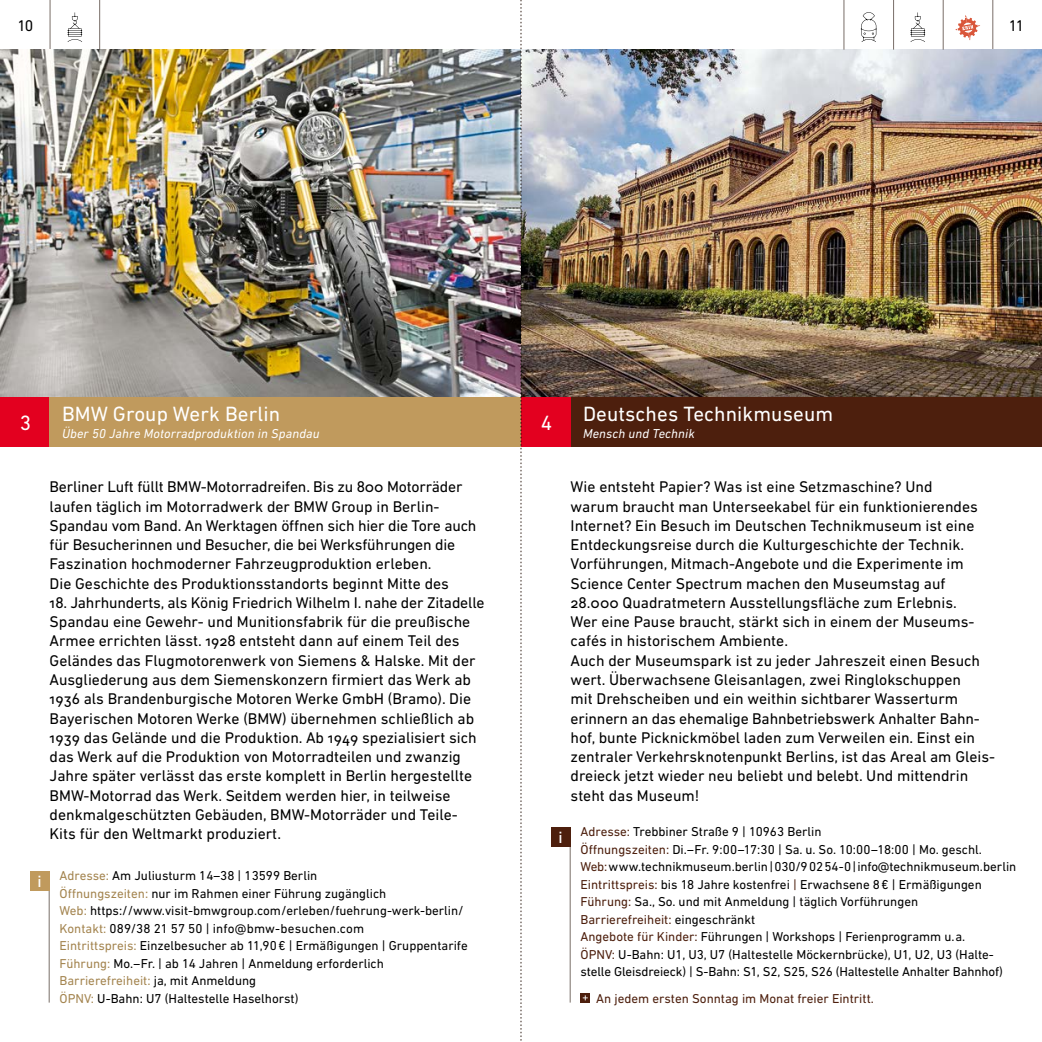
<style>
.page{position:relative;width:1042px;height:1042px;background:#fff}
.page>*{position:absolute;margin:0;border:0;box-sizing:border-box;transform-origin:0 0}
.t1{font:21px "DIN Next LT Pro";letter-spacing:.005em;color:#fff}
.t2{font:15.75px/19.2px "DIN Next LT Pro";color:#000}
.t3{font:500 15.75px "DINOT";color:#fff}
.t4{font:13.12px/17.5px "DIN Next LT Pro";color:#000}
.t5{font:italic 13.12px "DIN Next LT Pro";letter-spacing:.01em;color:#fff}
.t6{font:13.12px "DIN Next LT Pro";color:#4d1f0d}
.s1{color:#a48550}
.s2{color:#4d1f0d}
</style>
<div class="page">
<hr style="left:992px;top:0;width:1px;height:50px;background:#796e68">
<hr style="left:50px;top:0;width:1px;height:50px;background:#796e68">
<img style="left:0;top:50px;width:1042px;height:347px">
<div style="left:570px;top:397px;width:472px;height:49px;background:#4d1f0d"></div>
<div style="left:0;top:397px;width:50px;height:49px;background:#e3001f"></div>
<hr style="left:893px;top:0;width:1px;height:50px;background:#796e68">
<hr style="left:843px;top:0;width:1px;height:50px;background:#796e68">
<hr style="left:570px;top:827px;width:1px;height:175px;background:#796e68">
<div style="left:580px;top:993px;width:10px;height:9px;background:#4d1f0d"></div>
<svg style="left:583px;top:995px;width:5px;height:5px"></svg>
<div style="left:551px;top:827px;width:19px;height:20px;background:#4d1f0d"></div>
<hr style="left:943px;top:0;width:1px;height:50px;background:#796e68">
<div style="left:521px;top:397px;width:49px;height:49px;background:#e3001f"></div>
<hr style="left:99px;top:0;width:1px;height:50px;background:#796e68">
<div style="left:50px;top:397px;width:471px;height:49px;background:#c09a5d"></div>
<hr style="left:49px;top:871px;width:1px;height:131px;background:#796e68">
<div style="left:30px;top:871px;width:20px;height:20px;background:#c09a5d"></div>
<svg style="left:861px;top:12px;width:16px;height:30px"></svg>
<svg style="left:67px;top:12px;width:15px;height:30px"></svg>
<svg style="left:910px;top:12px;width:15px;height:30px"></svg>
<svg style="left:955px;top:15px;width:25px;height:25px"></svg>
<svg style="left:520px;top:0;width:2px;height:1041px"></svg>
<p class="t2" style="left:17px;top:16px;width:18px">10</p>
<p class="t2" style="left:1009px;top:16px;width:17px">11</p>
<h1 class="t1" style="left:62px;top:402px;width:220px">BMW Group Werk Berlin</h1>
<p class="t5" style="left:62px;top:426px;width:259px">Über 50 Jahre Motorradproduktion in Spandau</p>
<h1 class="t1" style="left:20px;top:410px;width:13px">3</h1>
<h1 class="t1" style="left:541px;top:410px;width:13px">4</h1>
<h1 class="t1" style="left:583px;top:402px;width:252px">Deutsches Technikmuseum</h1>
<p class="t5" style="left:583px;top:426px;width:113px">Mensch und Technik</p>
<p class="t3" style="left:38px;top:871px;width:6px">i</p>
<p class="t2" style="left:50px;top:477px;width:428px">Berliner Luft füllt BMW-Motorradreifen. Bis zu 800 Motorräder laufen täglich im Motorradwerk der BMW Group in Berlin-Spandau vom Band. An Werktagen öffnen sich hier die Tore auch für Besucherinnen und Besucher, die bei Werksführungen die Faszination hochmoderner Fahrzeugproduktion erleben.<br>Die Geschichte des Produktionsstandorts beginnt Mitte des</p>
<p class="t2" style="left:50px;top:593px;width:436px">18. Jahrhunderts, als König Friedrich Wilhelm I. nahe der Zitadelle Spandau eine Gewehr- und Munitionsfabrik für die preußische Armee errichten lässt. 1928 entsteht dann auf einem Teil des Geländes das Flugmotorenwerk von Siemens &amp; Halske. Mit der Ausgliederung aus dem Siemenskonzern firmiert das Werk ab 1936 als Brandenburgische Motoren Werke GmbH (Bramo). Die Bayerischen Motoren Werke (BMW) übernehmen schließlich ab 1939 das Gelände und die Produktion. Ab 1949 spezialisiert sich das Werk auf die Produktion von Motorradteilen und zwanzig Jahre später verlässt das erste komplett in Berlin hergestellte BMW-Motorrad das Werk. Seitdem werden hier, in teilweise denkmalgeschützten Gebäuden, BMW-Motorräder und Teile-Kits für den Weltmarkt produziert.</p>
<p class="t4" style="left:60px;top:866px;width:410px"><span class="s1">Adresse:</span> Am Juliusturm 14–38 | 13599 Berlin<br><span class="s1">Öffnungszeiten:</span> nur im Rahmen einer Führung zugänglich<br><span class="s1">Web:</span> https://www.visit-bmwgroup.com/erleben/fuehrung-werk-berlin/ <span class="s1">Kontakt:</span> 089/38 21 57 50 | info@bmw-besuchen.com<br><span class="s1">Eintrittspreis:</span> Einzelbesucher ab 11,90€ | Ermäßigungen | Gruppentarife <span class="s1">Führung:</span> Mo.–Fr. | ab 14 Jahren | Anmeldung erforderlich <span class="s1">Barrierefreiheit:</span> ja, mit Anmeldung<br><span class="s1">ÖPNV:</span> U-Bahn: U7 (Haltestelle Haselhorst)</p>
<p class="t2" style="left:570px;top:477px;width:426px">Wie entsteht Papier? Was ist eine Setzmaschine? Und<br>warum braucht man Unterseekabel für ein funktionierendes Internet? Ein Besuch im Deutschen Technikmuseum ist eine Entdeckungsreise durch die Kulturgeschichte der Technik.<br>Vorführungen, Mitmach-Angebote und die Experimente im Science Center Spectrum machen den Museumstag auf 28.000 Quadratmetern Ausstellungsfläche zum Erlebnis.<br>Wer eine Pause braucht, stärkt sich in einem der Museums&shy;cafés in historischem Ambiente.<br>Auch der Museumspark ist zu jeder Jahreszeit einen Besuch wert. Überwachsene Gleisanlagen, zwei Ringlokschuppen<br>mit Drehscheiben und ein weithin sichtbarer Wasserturm erinnern an das ehemalige Bahnbetriebswerk Anhalter Bahn&shy;hof, bunte Picknickmöbel laden zum Verweilen ein. Einst ein zentraler Verkehrsknotenpunkt Berlins, ist das Areal am Gleis&shy;dreieck jetzt wieder neu beliebt und belebt. Und mittendrin steht das Museum!</p>
<p class="t3" style="left:558px;top:827px;width:6px">i</p>
<p class="t4" style="left:580px;top:823px;width:437px"><span class="s2">Adresse:</span> Trebbiner Straße 9 | 10963 Berlin<br><span class="s2">Öffnungszeiten:</span> Di.–Fr. 9:00–17:30 | Sa. u. So. 10:00–18:00 | Mo. geschl.<br><span class="s2">Web:</span>www.technikmuseum.berlin|030/90254-0|info@technikmuseum.berlin <span class="s2">Eintrittspreis:</span> bis 18 Jahre kostenfrei <span class="s2">|</span> Erwachsene 8€ | Ermäßigungen <span class="s2">Führung:</span> Sa., So. und mit Anmeldung | täglich Vorführungen<br><span class="s2">Barrierefreiheit:</span> eingeschränkt<br><span class="s2">Angebote für Kinder:</span> Führungen | Workshops | Ferienprogramm u.a.<br><span class="s2">ÖPNV:</span> U-Bahn: U1, U3, U7 (Haltestelle Möckernbrücke), U1, U2, U3 (Halte&shy;stelle Gleisdreieck) | S-Bahn: S1, S2, S25, S26 (Haltestelle Anhalter Bahnhof)</p>
<p class="t6" style="left:596px;top:990px;width:279px">An jedem ersten Sonntag im Monat freier Eintritt.</p>
</div>
